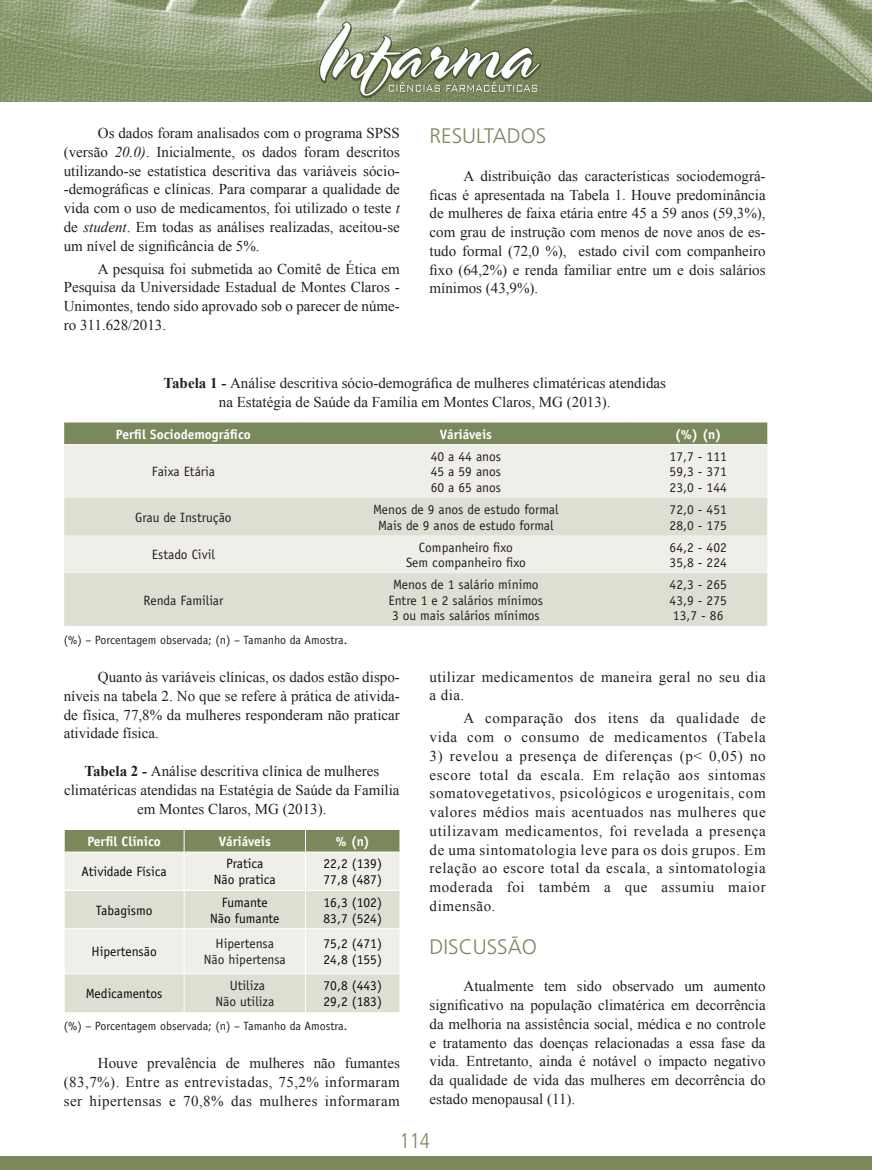
<style>
.page{position:relative;width:872px;height:1170px;background:#fff}
.page>*{position:absolute;margin:0;border:0;box-sizing:border-box;transform-origin:0 0}
.t1{font:300 21px "Frutiger";color:#7b885c}
.t2{font:300 condensed 21px "Frutiger";color:#7b885c}
.t3{font:15px/18.8px "Times New Roman";color:#231f20;text-align:justify}
.t4{font:15px/18.8px "Times New Roman";letter-spacing:.04em;color:#231f20;text-align:right}
.t5{font:15px/18.8px "Times New Roman";letter-spacing:.03em;color:#231f20}
.t6{font:13.5px/15.6px "Officina Sans";color:#231f20;text-align:center}
.t7{font:13.5px/16.2px "Officina Sans";color:#0b090c}
.t8{font:700 13.5px "Officina Sans";color:#fff}
.t9{font:12px "Officina Sans";color:#231f20}
.s1{font-style:italic}
.s2{font-weight:700}
</style>
<div class="page">
<div style="left:0;top:1155px;width:872px;height:14px;background:#7b885c"></div>
<img style="left:0;top:0;width:872px;height:101px">
<div style="left:64px;top:422px;width:703px;height:22px;background:#7b885c"></div>
<div style="left:64px;top:444px;width:703px;height:54px;background:#efeee8"></div>
<svg style="left:64px;top:498px;width:703px;height:128px;background:#e3e3d9"></svg>
<hr style="left:65px;top:444px;width:238px;height:1px;background:#fff">
<hr style="left:303px;top:444px;width:326px;height:1px;background:#fff">
<hr style="left:629px;top:444px;width:138px;height:1px;background:#fff">
<div style="left:65px;top:974px;width:334px;height:38px;background:#dedfd3"></div>
<svg style="left:64px;top:829px;width:336px;height:144px;background:#d9dbce"></svg>
<hr style="left:64px;top:851px;width:120px;height:1px;background:#fff">
<hr style="left:64px;top:852px;width:1px;height:37px;background:#fff">
<hr style="left:184px;top:851px;width:121px;height:1px;background:#fff">
<hr style="left:184px;top:852px;width:1px;height:37px;background:#fff">
<hr style="left:305px;top:851px;width:95px;height:1px;background:#fff">
<hr style="left:305px;top:852px;width:1px;height:37px;background:#fff">
<hr style="left:399px;top:852px;width:1px;height:37px;background:#fff">
<hr style="left:64px;top:889px;width:120px;height:1px;background:#fff">
<hr style="left:64px;top:890px;width:1px;height:38px;background:#fff">
<hr style="left:184px;top:889px;width:121px;height:1px;background:#fff">
<hr style="left:184px;top:890px;width:1px;height:38px;background:#fff">
<hr style="left:305px;top:889px;width:95px;height:1px;background:#fff">
<hr style="left:305px;top:890px;width:1px;height:38px;background:#fff">
<hr style="left:399px;top:890px;width:1px;height:38px;background:#fff">
<hr style="left:64px;top:928px;width:120px;height:1px;background:#fff">
<hr style="left:64px;top:929px;width:1px;height:44px;background:#fff">
<hr style="left:184px;top:928px;width:121px;height:1px;background:#fff">
<hr style="left:184px;top:929px;width:1px;height:44px;background:#fff">
<hr style="left:305px;top:928px;width:95px;height:1px;background:#fff">
<hr style="left:305px;top:929px;width:1px;height:44px;background:#fff">
<hr style="left:399px;top:929px;width:1px;height:44px;background:#fff">
<hr style="left:184px;top:973px;width:1px;height:39px;background:#fff">
<hr style="left:305px;top:973px;width:1px;height:39px;background:#fff">
<p class="t3" style="left:64px;top:123px;width:337px;text-indent:34px">Os dados foram analisados com o programa SPSS (versão <span class="s1">20.0)</span>. Inicialmente, os dados foram descritos utilizando-se estatística descritiva das variáveis sócio--demográficas e clínicas. Para comparar a qualidade de vida com o uso de medicamentos, foi utilizado o teste <span class="s1">t </span>de <span class="s1">student</span>. Em todas as análises realizadas, aceitou-se um nível de significância de 5%.</p>
<p class="t3" style="left:64px;top:259px;width:337px;text-indent:34px">A pesquisa foi submetida ao Comitê de Ética em Pesquisa da Universidade Estadual de Montes Claros - Unimontes, tendo sido aprovado sob o parecer de núme&shy;ro 311.628/2013.</p>
<h1 class="t1" style="left:429px;top:124px;width:118px">RESULTADOS</h1>
<p class="t3" style="left:429px;top:166px;width:337px;text-indent:34px">A distribuição das características sociodemográ&shy;ficas é apresentada na Tabela 1. Houve predominância de mulheres de faixa etária entre 45 a 59 anos (59,3%), com grau de instrução com menos de nove anos de es&shy;tudo formal (72,0 %), estado civil com companheiro fixo (64,2%) e renda familiar entre um e dois salários mínimos (43,9%).</p>
<p class="t3" style="left:163px;top:373px;width:504px;text-align:center"><span class="s2">Tabela 1 -</span> Análise descritiva sócio-demográfica de mulheres climatéricas atendidas na Estatégia de Saúde da Família em Montes Claros, MG (2013).</p>
<p class="t8" style="left:116px;top:425px;width:137px">Perfil Sociodemográfico</p>
<p class="t8" style="left:440px;top:425px;width:54px">Váriáveis</p>
<p class="t8" style="left:675px;top:425px;width:48px">(%) (n)</p>
<p class="t6" style="left:152px;top:464px;width:65px">Faixa Etária</p>
<p class="t6" style="left:431px;top:448px;width:72px;text-align:justify">40 a 44 anos 45 a 59 anos 60 a 65 anos</p>
<p class="t6" style="left:669px;top:448px;width:59px;text-align:justify">17,7 - 111<br>59,3 - 371<br>23,0 - 144</p>
<p class="t6" style="left:135px;top:509px;width:98px">Grau de Instrução</p>
<p class="t6" style="left:373px;top:501px;width:187px">Menos de 9 anos de estudo formal<br>Mais de 9 anos de estudo formal</p>
<p class="t6" style="left:669px;top:501px;width:59px;text-align:left">72,0 - 451<br>28,0 - 175</p>
<p class="t6" style="left:152px;top:547px;width:65px">Estado Civil</p>
<p class="t6" style="left:406px;top:539px;width:121px">Companheiro fixo<br>Sem companheiro fixo</p>
<p class="t6" style="left:669px;top:539px;width:59px;text-align:left">64,2 - 402<br>35,8 - 224</p>
<p class="t6" style="left:144px;top:592px;width:81px">Renda Familiar</p>
<p class="t6" style="left:388px;top:577px;width:156px">Menos de 1 salário mínimo<br>Entre 1 e 2 salários mínimos<br>3 ou mais salários mínimos</p>
<p class="t6" style="left:669px;top:577px;width:59px;text-align:justify">42,3 - 265<br>43,9 - 275<br>13,7 - 86</p>
<p class="t9" style="left:64px;top:632px;width:285px">(%) – Porcentagem observada; (n) – Tamanho da Amostra.</p>
<p class="t3" style="left:64px;top:666px;width:337px;text-indent:34px">Quanto às variáveis clínicas, os dados estão dispo&shy;níveis na tabela 2. No que se refere à prática de ativida&shy;de física, 77,8% da mulheres responderam não praticar atividade física.</p>
<p class="t3" style="left:64px;top:761px;width:337px;text-align:center"><span class="s2">Tabela 2 -</span> Análise descritiva clínica de mulheres climatéricas atendidas na Estatégia de Saúde da Família em Montes Claros, MG (2013).</p>
<p class="t8" style="left:87px;top:833px;width:75px">Perfil Clínico</p>
<p class="t8" style="left:219px;top:833px;width:54px">Váriáveis</p>
<p class="t8" style="left:335px;top:833px;width:36px">% (n)</p>
<p class="t7" style="left:82px;top:863px;width:87px">Atividade Física</p>
<p class="t7" style="left:214px;top:855px;width:64px;text-align:center">Pratica<br>Não pratica</p>
<p class="t7" style="left:323px;top:855px;width:60px">22,2 (139)<br>77,8 (487)</p>
<p class="t7" style="left:96px;top:901px;width:58px">Tabagismo</p>
<p class="t7" style="left:210px;top:893px;width:71px;text-align:center">Fumante<br>Não fumante</p>
<p class="t7" style="left:323px;top:893px;width:60px">16,3 (102)<br>83,7 (524)</p>
<p class="t7" style="left:91px;top:943px;width:67px">Hipertensão</p>
<p class="t6" style="left:204px;top:935px;width:84px;line-height:16.2px">Hipertensa<br>Não hipertensa</p>
<p class="t7" style="left:323px;top:935px;width:60px">75,2 (471)<br>24,8 (155)</p>
<p class="t7" style="left:86px;top:985px;width:78px">Medicamentos</p>
<p class="t6" style="left:215px;top:977px;width:60px;line-height:16.2px">Utiliza<br>Não utiliza</p>
<p class="t7" style="left:323px;top:977px;width:60px">70,8 (443)<br>29,2 (183)</p>
<p class="t9" style="left:64px;top:1019px;width:285px">(%) – Porcentagem observada; (n) – Tamanho da Amostra.</p>
<p class="t3" style="left:64px;top:1053px;width:337px;text-indent:34px">Houve prevalência de mulheres não fumantes (83,7%). Entre as entrevistadas, 75,2% informaram ser hipertensas e 70,8% das mulheres informaram</p>
<p class="t5" style="left:429px;top:667px;width:337px">utilizar medicamentos de maneira geral no seu dia a dia.</p>
<p class="t4" style="left:429px;top:708px;width:337px">A comparação dos itens da qualidade de<br>vida com o consumo de medicamentos (Tabela</p>
<p class="t3" style="left:429px;top:746px;width:337px">3) revelou a presença de diferenças (p&lt; 0,05) no escore total da escala. Em relação aos sintomas somatovegetativos, psicológicos e urogenitais, com valores médios mais acentuados nas mulheres que utilizavam medicamentos, foi revelada a presença de uma sintomatologia leve para os dois grupos. Em relação ao escore total da escala, a sintomatologia moderada foi também a que assumiu maior dimensão.</p>
<h1 class="t1" style="left:429px;top:934px;width:109px">DISCUSSÃO</h1>
<p class="t3" style="left:429px;top:976px;width:337px;text-indent:34px">Atualmente tem sido observado um aumento significativo na população climatérica em decorrência da melhoria na assistência social, médica e no controle e tratamento das doenças relacionadas a essa fase da vida. Entretanto, ainda é notável o impacto negativo da qualidade de vida das mulheres em decorrência do estado menopausal (11).</p>
<h1 class="t2" style="left:399px;top:1128px;width:32px">114</h1>
</div>
